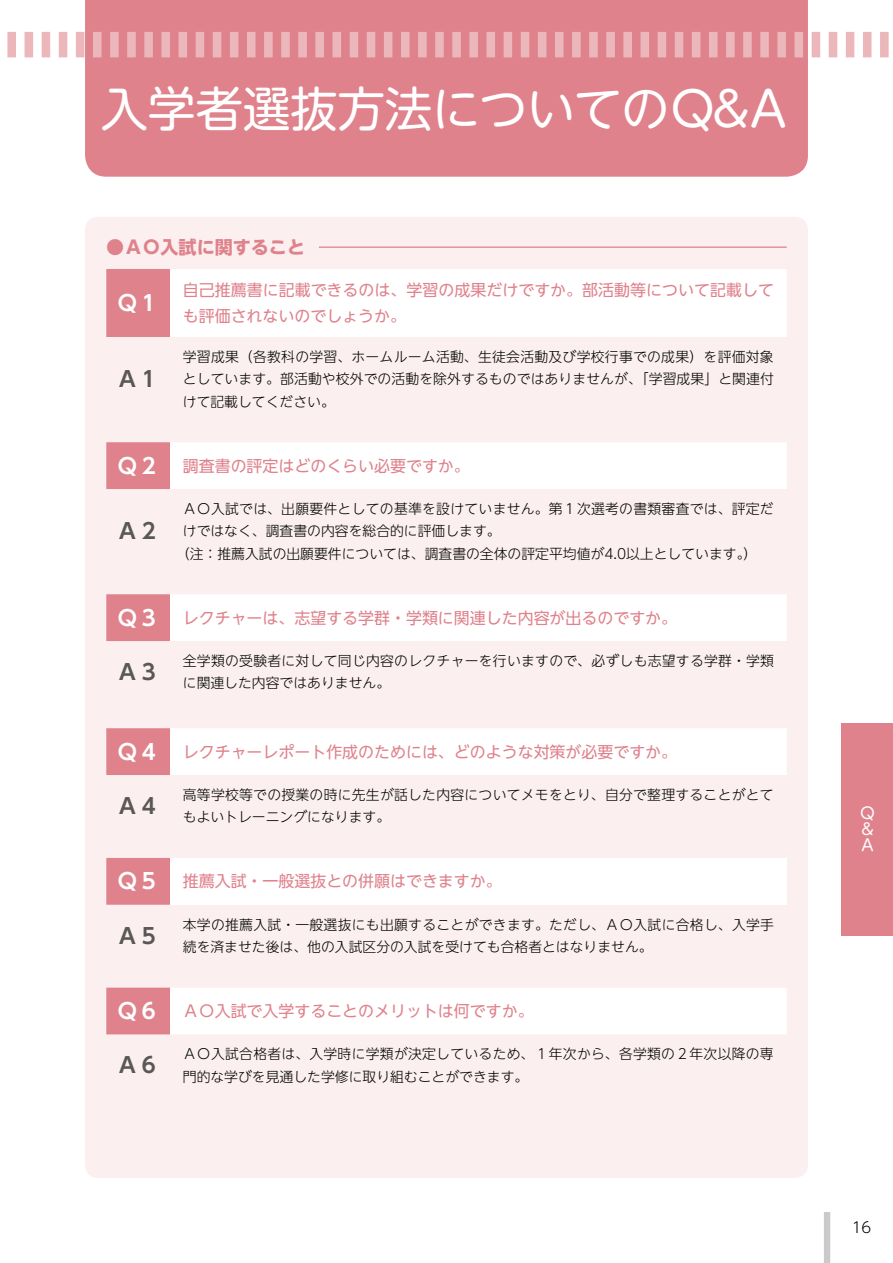
<style>
.page{position:relative;width:893px;height:1263px;background:#fff}
.page>*{position:absolute;margin:0;border:0;box-sizing:border-box;transform-origin:0 0}
.t1{font:47.85px "UD Shin M Go Pro";letter-spacing:-.01em;color:#fff}
.t2{font:700 21.3px "UD Shin Go NT Pro De";color:#595757}
.t3{font:700 21.3px "UD Shin Go NT Pro De";color:#fff}
.t4{font:700 18px "UD Shin Go NT Pro";color:#df828c}
.t5{font:15.9px/26.5px "UD Shin Go NT Pro";color:#df828c}
.t6{font:15.9px/15.9px "UD Shin M Go Pro";color:#fff;text-align:justify}
.t7{font:300 14.85px "UD Shin Go NT Pro";color:#000}
.t8{font:300 13.8px/22.4px "UD Shin Go NT Pro";letter-spacing:.02em;color:#000}
.t9{font:300 13.8px "UD Shin Go NT Pro";color:#000}
.s1{font-family:"UD Shin Go NT Pro De";font-weight:700;font-size:21.3px;color:#fff}
</style>
<div class="page">
<div style="left:824px;top:1212px;width:6px;height:51px;background:#c9caca"></div>
<div style="left:85px;top:217px;width:723px;height:961px;background:#fbefef;border-radius:13px"></div>
<div style="left:85px;top:0;width:723px;height:177px;background:#df828c"></div>
<svg style="left:106px;top:269px;width:64px;height:765px"></svg>
<svg style="left:170px;top:269px;width:617px;height:765px"></svg>
<div style="left:170px;top:858px;width:617px;height:47px;background:#fff"></div>
<hr style="left:319px;top:247px;width:468px;height:1px;background:#df828c">
<svg style="left:7px;top:32px;width:882px;height:25px;background:#e8a7ac"></svg>
<div style="left:842px;top:723px;width:51px;height:212px;background:#df828c"></div>
<h1 class="t1" style="left:101px;top:70px;width:693px">入学者選抜方法についてのＱ＆Ａ</h1>
<h3 class="t4" style="left:106px;top:232px;width:200px">●ＡＯ入試に関すること</h3>
<h2 class="t3" style="left:117px;top:286px;width:44px">Ｑ１</h2>
<p class="t5" style="left:183px;top:276px;width:593px">自己推薦書に記載できるのは、学習の成果だけですか。部活動等について記載しても評価されないのでしょうか。</p>
<h2 class="t2" style="left:117px;top:362px;width:44px">Ａ１</h2>
<p class="t8" style="left:183px;top:345px;width:593px;text-align:justify">学習成果（各教科の学習、ホームルーム活動、生徒会活動及び学校行事での成果）を評価対象としています。部活動や校外での活動を除外するものではありませんが、「学習成果」と関連付けて記載してください。</p>
<p class="t5" style="left:117px;top:452px;width:354px"><span class="s1">Ｑ２</span> 調査書の評定はどのくらい必要ですか。</p>
<h2 class="t2" style="left:117px;top:514px;width:44px">Ａ２</h2>
<p class="t8" style="left:183px;top:497px;width:592px">ＡＯ入試では、出願要件としての基準を設けていません。第１次選考の書類審査では、評定だ</p>
<p class="t9" style="left:183px;top:520px;width:319px">けではなく、調査書の内容を総合的に評価します。</p>
<p class="t9" style="left:176px;top:542px;width:583px">（注：推薦入試の出願要件については、調査書の全体の評定平均値が4.0以上としています。）</p>
<p class="t5" style="left:117px;top:604px;width:562px"><span class="s1">Ｑ３</span> レクチャーは、志望する学群・学類に関連した内容が出るのですか。</p>
<h2 class="t2" style="left:117px;top:654px;width:44px">Ａ３</h2>
<p class="t8" style="left:183px;top:649px;width:593px">全学類の受験者に対して同じ内容のレクチャーを行いますので、必ずしも志望する学群・学類に関連した内容ではありません。</p>
<p class="t5" style="left:117px;top:738px;width:562px"><span class="s1">Ｑ４</span> レクチャーレポート作成のためには、どのような対策が必要ですか。</p>
<h2 class="t2" style="left:117px;top:788px;width:44px">Ａ４</h2>
<p class="t8" style="left:183px;top:783px;width:592px">高等学校等での授業の時に先生が話した内容についてメモをとり、自分で整理することがとてもよいトレーニングになります。</p>
<p class="t5" style="left:117px;top:868px;width:386px"><span class="s1">Ｑ５</span> 推薦入試・一般選抜との併願はできますか。</p>
<h2 class="t2" style="left:117px;top:918px;width:44px">Ａ５</h2>
<p class="t8" style="left:183px;top:913px;width:593px">本学の推薦入試・一般選抜にも出願することができます。ただし、ＡＯ入試に合格し、入学手続を済ませた後は、他の入試区分の入試を受けても合格者とはなりません。</p>
<p class="t5" style="left:117px;top:997px;width:418px"><span class="s1">Ｑ６</span> ＡＯ入試で入学することのメリットは何ですか。</p>
<h2 class="t2" style="left:117px;top:1048px;width:44px">Ａ６</h2>
<p class="t8" style="left:183px;top:1042px;width:592px">ＡＯ入試合格者は、入学時に学類が決定しているため、１年次から、各学類の２年次以降の専門的な学びを見通した学修に取り組むことができます。</p>
<p class="t6" style="left:860px;top:804px;width:15px">Q &amp; A</p>
<p class="t7" style="left:852px;top:1216px;width:21px">16</p>
</div>
